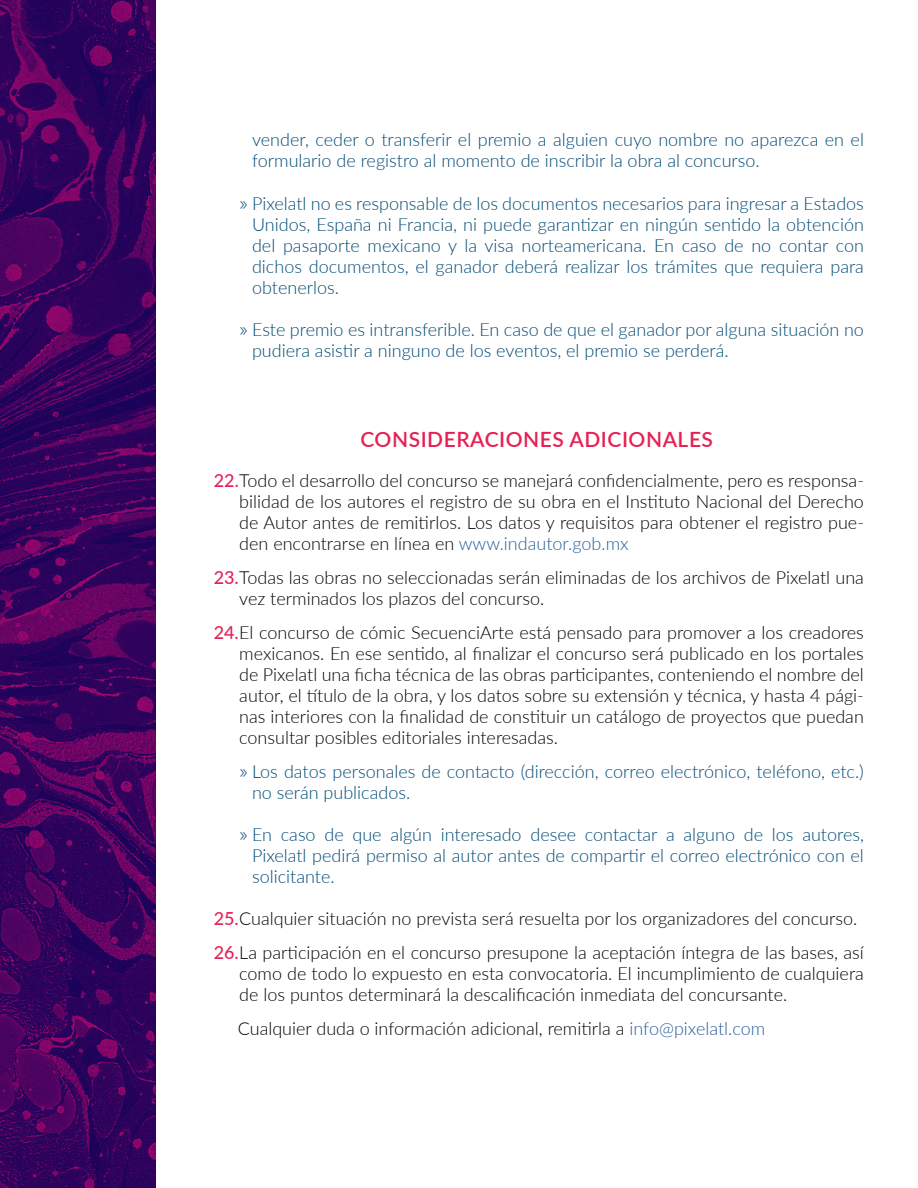
<style>
.page{position:relative;width:918px;height:1188px;background:#fff}
.page>*{position:absolute;margin:0;border:0;box-sizing:border-box;transform-origin:0 0}
.t1{font:600 21px "Lato";color:#e62154}
.t2{font:300 18px/21px "Lato";color:#000}
.t3{font:300 18px/21px "Lato";color:#004a75}
.s1{font-family:"Museo Sans 100";font-weight:400}
.s2{font-weight:500;color:#e62154}
.s3{color:#275b9b}
</style>
<div class="page">
<img style="left:0;top:0;width:156px;height:1188px">
<p class="t3" style="left:252px;top:129px;width:613px">vender, ceder o transferir el premio a alguien cuyo nombre no aparezca en el formulario de registro al momento de inscribir la obra al concurso.</p>
<p class="t3" style="left:252px;top:192px;width:613px;text-align:justify;text-indent:-13px"><span class="s1">»</span> Pixelatl no es responsable de los documentos necesarios para ingresar a Estados Unidos, España ni Francia, ni puede garantizar en ningún sentido la obtención del pasaporte mexicano y la visa norteamericana. En caso de no contar con dichos documentos, el ganador deberá realizar los trámites que requiera para obtenerlos.</p>
<p class="t3" style="left:252px;top:318px;width:613px;text-indent:-13px"><span class="s1">»</span> Este premio es intransferible. En caso de que el ganador por alguna situación no pudiera asistir a ninguno de los eventos, el premio se perderá.</p>
<p class="t1" style="left:360px;top:424px;width:15px">CONSIDERACIONES</p>
<p class="t1" style="left:570px;top:424px;width:14px">ADICIONALES</p>
<p class="t2" style="left:239px;top:470px;width:626px;text-align:justify;text-indent:-26px"><span class="s2">22.</span>Todo el desarrollo del concurso se manejará confidencialmente, pero es responsa&shy;bilidad de los autores el registro de su obra en el Instituto Nacional del Derecho de Autor antes de remitirlos. Los datos y requisitos para obtener el registro pue&shy;den encontrarse en línea en <span class="s3">www.indautor.gob.mx</span></p>
<p class="t2" style="left:239px;top:566px;width:626px;text-indent:-26px"><span class="s2">23.</span>Todas las obras no seleccionadas serán eliminadas de los archivos de Pixelatl una vez terminados los plazos del concurso.</p>
<p class="t2" style="left:239px;top:621px;width:626px;text-align:justify;text-indent:-26px"><span class="s2">24.</span>El concurso de cómic SecuenciArte está pensado para promover a los creadores mexicanos. En ese sentido, al finalizar el concurso será publicado en los portales de Pixelatl una ficha técnica de las obras participantes, conteniendo el nombre del autor, el título de la obra, y los datos sobre su extensión y técnica, y hasta 4 pági&shy;nas interiores con la finalidad de constituir un catálogo de proyectos que puedan consultar posibles editoriales interesadas.</p>
<p class="t3" style="left:252px;top:760px;width:613px;text-indent:-13px"><span class="s1">»</span> Los datos personales de contacto (dirección, correo electrónico, teléfono, etc.) no serán publicados.</p>
<p class="t3" style="left:252px;top:823px;width:613px;text-align:justify;text-indent:-13px"><span class="s1">»</span> En caso de que algún interesado desee contactar a alguno de los autores, Pixelatl pedirá permiso al autor antes de compartir el correo electrónico con el solicitante.</p>
<p class="t2" style="left:214px;top:901px;width:652px;line-height:33.8px"><span class="s2">25.</span>Cualquier situación no prevista será resuelta por los organizadores del concurso.<br><span class="s2">26.</span>La participación en el concurso presupone la aceptación íntegra de las bases, así</p>
<p class="t2" style="left:239px;top:962px;width:626px">como de todo lo expuesto en esta convocatoria. El incumplimiento de cualquiera de los puntos determinará la descalificación inmediata del concursante.</p>
<p class="t2" style="left:238px;top:1017px;width:529px">Cualquier duda o información adicional, remitirla a <span class="s3">info@pixelatl.com</span></p>
</div>
